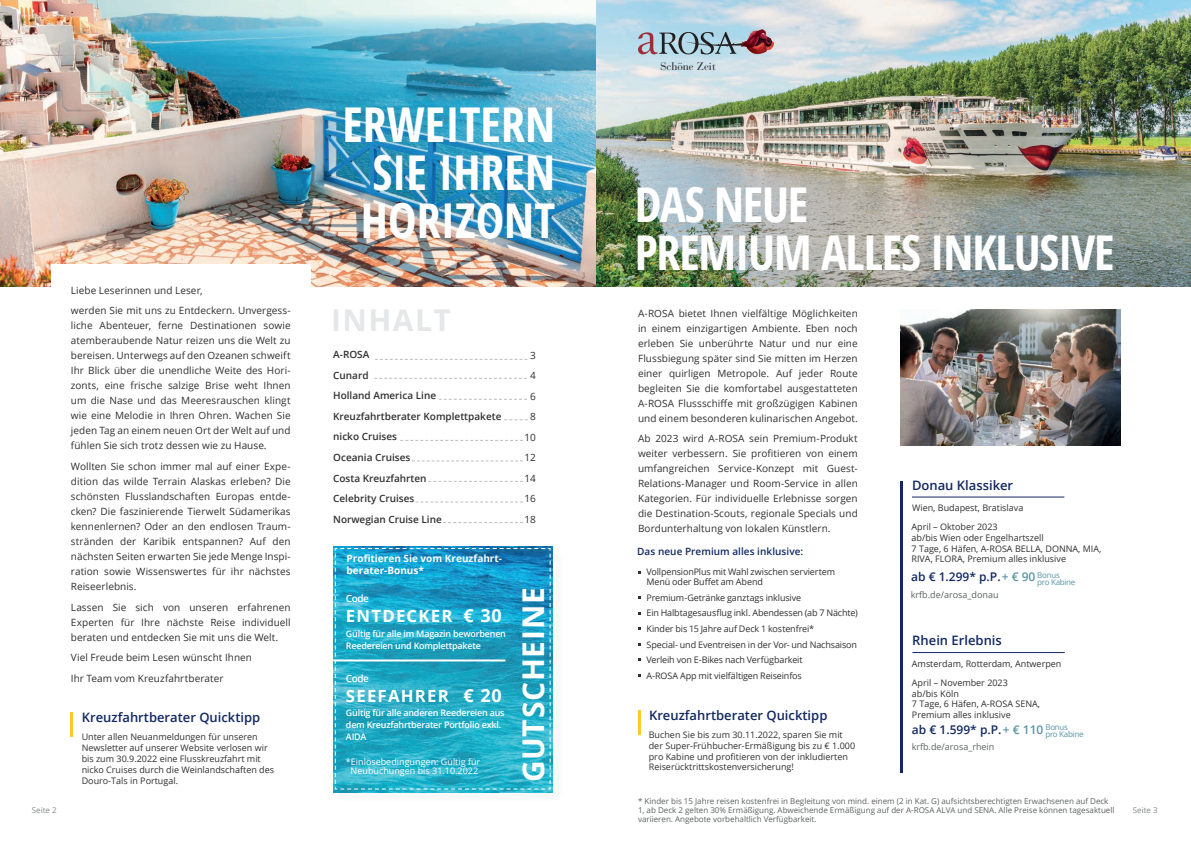
<style>
.page{position:relative;width:1191px;height:842px;background:#fff}
.page>*{position:absolute;margin:0;border:0;box-sizing:border-box;transform-origin:0 0}
.t1{font:700 condensed 48px/48px "Open Sans";letter-spacing:-.025em;color:#fff;text-align:justify}
.t2{font:700 30px "Open Sans";letter-spacing:.025em;color:#fff}
.t3{font:700 30px "Open Sans";letter-spacing:.05em;color:#e6e7e9}
.t4{font:700 18px "Open Sans";color:#fff}
.t5{font:700 16.8px "Open Sans";letter-spacing:.07em;color:#fff}
.t6{font:600 13px "Open Sans";color:#122862}
.t7{font:600 12px "Open Sans";color:#122862}
.t8{font:10.9px "Bauer Bodoni";color:#231f20}
.t9{font:10px/15px "Open Sans";letter-spacing:.005em;color:#312f30;text-align:justify}
.t10{font:600 10px/20.5px "Open Sans";color:#312f30}
.t11{font:700 10px/12px "Open Sans";color:#fff}
.t12{font:600 10px "Open Sans";letter-spacing:.005em;color:#122862}
.t13{font:600 10px "Open Sans";letter-spacing:-.05em;color:#fff}
.t14{font:9px/10.8px "Open Sans";color:#312f30}
.t15{font:600 9px/12px "Open Sans";letter-spacing:-.025em;color:#fff}
.t16{font:9px/9px "Open Sans";color:#fff;text-align:center}
.t17{font:9px "Open Sans";color:#5d6162}
.t18{font:8px/9px "Open Sans";color:#5d6162}
.t19{font:8px/7px "Open Sans";letter-spacing:-.035em;color:#5995a5}
.t20{font:8px "Open Sans";color:#86888b}
.s1{color:#5995a5}
</style>
<div class="page">
<img style="left:0;top:0;width:1191px;height:286px">
<div style="left:51px;top:264px;width:259px;height:81px;background:#fff"></div>
<svg style="left:638px;top:32px;width:104px;height:22px;background:#91a3b0"></svg>
<img style="left:742px;top:29px;width:20px;height:25px">
<hr style="left:638px;top:710px;width:2px;height:25px;background:#feca26">
<hr style="left:912px;top:497px;width:152px;height:1px;background:#122862">
<hr style="left:912px;top:652px;width:152px;height:1px;background:#122862">
<hr style="left:900px;top:481px;width:2px;height:291px;background:#122862">
<img style="left:900px;top:309px;width:220px;height:136px">
<hr style="left:71px;top:712px;width:2px;height:25px;background:#feca26">
<div style="left:336px;top:549px;width:227px;height:253px;background:#122862;opacity:.8"></div>
<svg style="left:335px;top:548px;width:215px;height:241px;background:#22a6c6"></svg>
<svg style="left:375px;top:359px;width:152px;height:1px"></svg>
<svg style="left:374px;top:378px;width:153px;height:1px"></svg>
<svg style="left:439px;top:399px;width:88px;height:1px"></svg>
<svg style="left:504px;top:420px;width:24px;height:1px"></svg>
<svg style="left:400px;top:440px;width:123px;height:1px"></svg>
<svg style="left:412px;top:461px;width:111px;height:1px"></svg>
<svg style="left:428px;top:481px;width:95px;height:1px"></svg>
<svg style="left:415px;top:502px;width:108px;height:1px"></svg>
<svg style="left:443px;top:522px;width:80px;height:1px"></svg>
<p class="t9" style="left:71px;top:279px;width:221px;line-height:20.7px">Liebe Leserinnen und Leser,<br>werden Sie mit uns zu Entdeckern. Unvergess-</p>
<p class="t9" style="left:71px;top:318px;width:221px">liche Abenteuer, ferne Destinationen sowie atemberaubende Natur reizen uns die Welt zu bereisen. Unterwegs auf den Ozeanen schweift Ihr Blick über die unendliche Weite des Hori&shy;zonts, eine frische salzige Brise weht Ihnen um die Nase und das Meeresrauschen klingt wie eine Melodie in Ihren Ohren. Wachen Sie jeden Tag an einem neuen Ort der Welt auf und fühlen Sie sich trotz dessen wie zu Hause.</p>
<p class="t9" style="left:71px;top:458px;width:221px">Wollten Sie schon immer mal auf einer Expe&shy;dition das wilde Terrain Alaskas erleben? Die schönsten Flusslandschaften Europas entde&shy;cken? Die faszinierende Tierwelt Südamerikas kennenlernen? Oder an den endlosen Traum&shy;stränden der Karibik entspannen? Auf den nächsten Seiten erwarten Sie jede Menge Inspi&shy;ration sowie Wissenswertes für ihr nächstes Reiseerlebnis.</p>
<p class="t9" style="left:71px;top:599px;width:221px">Lassen Sie sich von unseren erfahrenen Experten für Ihre nächste Reise individuell beraten und entdecken Sie mit uns die Welt.</p>
<p class="t9" style="left:71px;top:647px;width:183px;line-height:20.7px">Viel Freude beim Lesen wünscht Ihnen<br>Ihr Team vom Kreuzfahrtberater</p>
<h3 class="t6" style="left:82px;top:708px;width:180px">Kreuzfahrtberater Quicktipp</h3>
<p class="t14" style="left:82px;top:731px;width:194px">Unter allen Neuanmeldungen für unseren Newsletter auf unserer Website verlosen wir bis zum 30.9.2022 eine Flusskreuzfahrt mit nicko Cruises durch die Weinlandschaften des Douro-Tals in Portugal.</p>
<h1 class="t1" style="left:361px;top:99px;width:196px;text-indent:-18px">ERWEITERN SIE IHREN HORIZONT</h1>
<h2 class="t3" style="left:331px;top:299px;width:121px">INHALT</h2>
<p class="t10" style="left:333px;top:344px;width:170px">A-ROSA<br>Cunard<br>Holland America Line<br>Kreuzfahrtberater Komplettpakete nicko Cruises<br>Oceania Cruises<br>Costa Kreuzfahrten<br>Celebrity Cruises<br>Norwegian Cruise Line</p>
<p class="t9" style="left:524px;top:345px;width:13px;line-height:20.5px;text-align:center">3<br>4<br>6<br>8<br>10<br>12<br>14<br>16<br>18</p>
<p class="t11" style="left:347px;top:552px;width:157px">Profitieren Sie vom Kreuzfahrt&shy;berater-Bonus*</p>
<h3 class="t5" style="left:346px;top:604px;width:108px">ENTDECKER</h3>
<p class="t13" style="left:346px;top:591px;width:24px">Code</p>
<p class="t15" style="left:346px;top:628px;width:162px">Gültig für alle im Magazin beworbenen<br>Reedereien und Komplettpakete</p>
<h3 class="t4" style="left:463px;top:603px;width:40px">€ 30</h3>
<p class="t13" style="left:346px;top:671px;width:24px">Code</p>
<p class="t15" style="left:346px;top:706px;width:160px">Gültig für alle anderen Reedereien aus dem Kreuzfahrtberater Portfolio exkl.<br>AIDA</p>
<h3 class="t4" style="left:463px;top:682px;width:40px">€ 20</h3>
<h3 class="t5" style="left:346px;top:684px;width:104px">SEEFAHRER</h3>
<p class="t16" style="left:346px;top:757px;width:136px">*Einlösebedingungen: Gültig für<br>Neubuchungen bis 31.10.2022</p>
<h2 class="t2" style="left:512px;top:782px;width:197px;rotate:-90deg">GUTSCHEINE</h2>
<p class="t8" style="left:660px;top:60px;width:57px">Schöne Zeit</p>
<h1 class="t1" style="left:634px;top:180px;width:481px">DAS NEUE<br>PREMIUM ALLES INKLUSIVE</h1>
<p class="t9" style="left:638px;top:305px;width:221px">A-ROSA bietet Ihnen vielfältige Möglichkeiten in einem einzigartigen Ambiente. Eben noch erleben Sie unberührte Natur und nur eine Flussbiegung später sind Sie mitten im Herzen einer quirligen Metropole. Auf jeder Route begleiten Sie die komfortabel ausgestatteten A-ROSA Flussschiffe mit großzügigen Kabinen und einem besonderen kulinarischen Angebot.</p>
<p class="t9" style="left:638px;top:431px;width:221px">Ab 2023 wird A-ROSA sein Premium-Produkt weiter verbessern. Sie profitieren von einem umfangreichen Service-Konzept mit Guest-Relations-Manager und Room-Service in allen Kategorien. Für individuelle Erlebnisse sorgen die Destination-Scouts, regionale Specials und Bordunterhaltung von lokalen Künstlern.</p>
<p class="t14" style="left:646px;top:566px;width:190px;line-height:10px">VollpensionPlus mit Wahl zwischen serviertem<br>Menü oder Buffet am Abend</p>
<p class="t14" style="left:646px;top:589px;width:213px;line-height:15.7px">Premium-Getränke ganztags inklusive<br>Ein Halbtagesausflug inkl. Abendessen (ab 7 Nächte)<br>Kinder bis 15 Jahre auf Deck 1 kostenfrei*<br>Special- und Eventreisen in der Vor- und Nachsaison Verleih von E-Bikes nach Verfügbarkeit<br>A-ROSA App mit vielfältigen Reiseinfos</p>
<p class="t12" style="left:637px;top:544px;width:167px">Das neue Premium alles inklusive:</p>
<h3 class="t6" style="left:649px;top:706px;width:180px">Kreuzfahrtberater Quicktipp</h3>
<p class="t14" style="left:649px;top:729px;width:208px">Buchen Sie bis zum 30.11.2022, sparen Sie mit der Super-Frühbucher-Ermäßigung bis zu € 1.000 pro Kabine und profitieren von der inkludierten Reiserücktrittskostenversicherung!</p>
<h3 class="t6" style="left:912px;top:477px;width:103px">Donau Klassiker</h3>
<p class="t14" style="left:911px;top:521px;width:191px">April – Oktober 2023<br>ab/bis Wien oder Engelhartszell<br>7 Tage, 6 Häfen, A-ROSA BELLA, DONNA, MIA, RIVA, FLORA, Premium alles inklusive</p>
<p class="t7" style="left:911px;top:568px;width:126px">ab € 1.299* p.P.<span class="s1">+ € 90</span></p>
<p class="t14" style="left:912px;top:502px;width:113px">Wien, Budapest, Bratislava</p>
<p class="t19" style="left:1037px;top:571px;width:40px">Bonus<br>pro Kabine</p>
<p class="t17" style="left:910px;top:588px;width:89px">krfb.de/arosa_donau</p>
<h3 class="t6" style="left:912px;top:631px;width:91px">Rhein Erlebnis</h3>
<p class="t14" style="left:912px;top:677px;width:130px">April – November 2023<br>ab/bis Köln<br>7 Tage, 6 Häfen, A-ROSA SENA,<br>Premium alles inklusive</p>
<p class="t7" style="left:912px;top:721px;width:133px">ab € 1.599* p.P.<span class="s1">+ € 110</span></p>
<p class="t14" style="left:912px;top:658px;width:151px">Amsterdam, Rotterdam, Antwerpen</p>
<p class="t19" style="left:1045px;top:724px;width:40px">Bonus<br>pro Kabine</p>
<p class="t17" style="left:911px;top:740px;width:84px">krfb.de/arosa_rhein</p>
<p class="t18" style="left:638px;top:797px;width:478px">* Kinder bis 15 Jahre reisen kostenfrei in Begleitung von mind. einem (2 in Kat. G) aufsichtsberechtigten Erwachsenen auf Deck<br>1, ab Deck 2 gelten 30% Ermäßigung. Abweichende Ermäßigung auf der A-ROSA ALVA und SENA. Alle Preise können tagesaktuell variieren. Angebote vorbehaltlich Verfügbarkeit.</p>
<p class="t20" style="left:32px;top:805px;width:26px">Seite 2</p>
<p class="t20" style="left:1132px;top:804px;width:26px">Seite 3</p>
</div>
